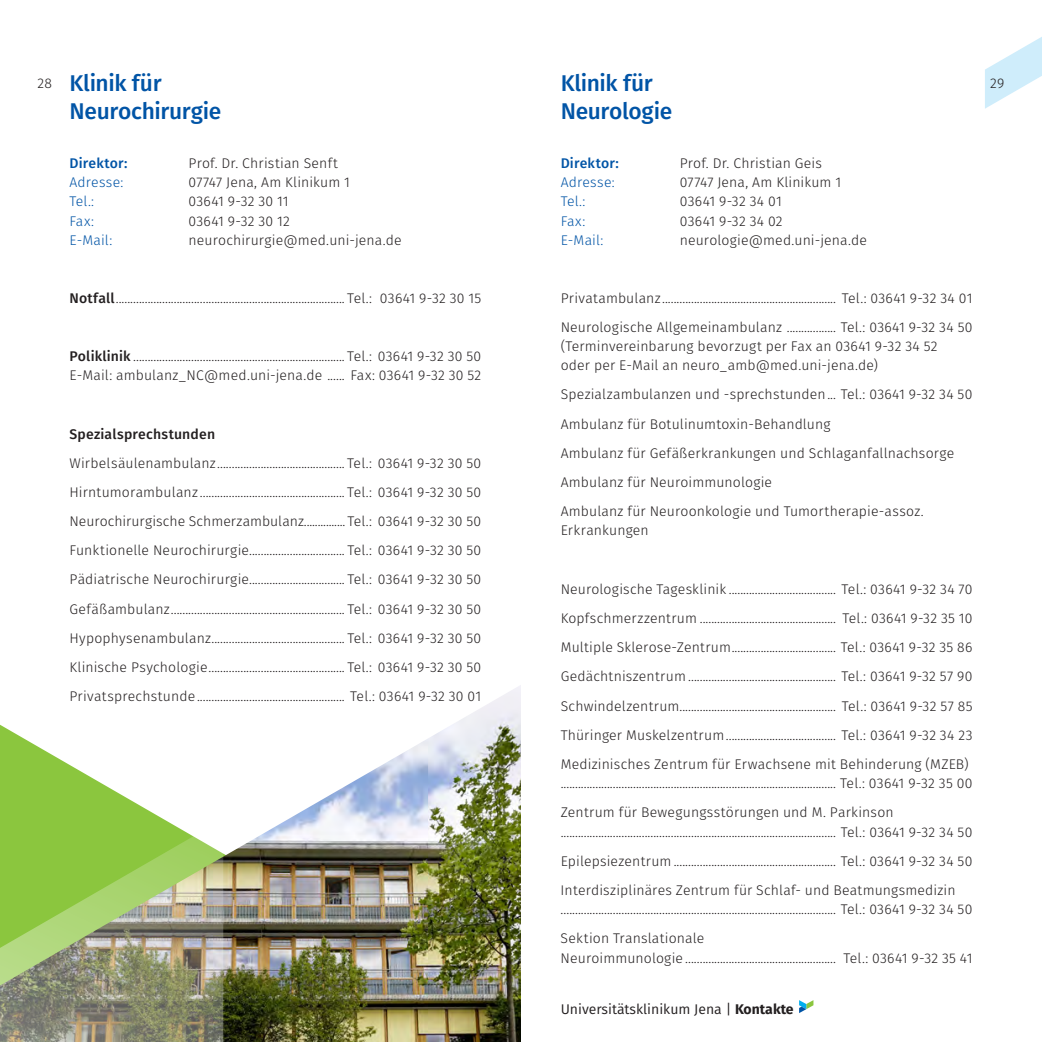
<style>
.page{position:relative;width:1042px;height:1042px;background:#fff}
.page>*{position:absolute;margin:0;border:0;box-sizing:border-box;transform-origin:0 0}
.t1{font:500 22.75px/28px "Fira Sans";letter-spacing:-.015em;color:#0154a6}
.t2{font:300 14px/29.2px "Fira Sans";letter-spacing:.01em;color:#231f20}
.t3{font:300 14px "Fira Sans";letter-spacing:.015em;color:#0154a6}
.t4{font:14px "Fira Sans";color:#231f20}
.t5{font:500 14px "Fira Sans";letter-spacing:.015em;color:#231f20}
.t6{font:500 14px "Fira Sans";letter-spacing:.015em;color:#0154a6}
.s1{font-weight:500}
.s2{font-weight:700}
</style>
<div class="page">
<img style="left:0;top:685px;width:521px;height:357px">
<img style="left:0;top:819px;width:223px;height:223px">
<svg style="left:985px;top:37px;width:57px;height:72px"></svg>
<svg style="left:799px;top:1000px;width:14px;height:13px"></svg>
<h1 class="t1" style="left:69px;top:68px;width:154px">Klinik für<br>Neurochirurgie</h1>
<p class="t6" style="left:69px;top:152px;width:60px">Direktor:</p>
<p class="t2" style="left:189px;top:148px;width:151px">Prof. Dr. Christian Senft</p>
<p class="t3" style="left:69px;top:172px;width:56px">Adresse:</p>
<p class="t2" style="left:189px;top:167px;width:163px">07747 Jena, Am Klinikum 1</p>
<p class="t3" style="left:69px;top:191px;width:26px">Tel.:</p>
<p class="t2" style="left:189px;top:187px;width:102px">03641 9-32 30 11</p>
<p class="t3" style="left:69px;top:211px;width:26px">Fax:</p>
<p class="t2" style="left:189px;top:206px;width:103px">03641 9-32 30 12</p>
<p class="t3" style="left:69px;top:230px;width:44px">E-Mail:</p>
<p class="t2" style="left:189px;top:225px;width:215px">neurochirurgie@med.uni-jena.de</p>
<h1 class="t1" style="left:561px;top:68px;width:113px">Klinik für<br>Neurologie</h1>
<p class="t6" style="left:561px;top:152px;width:60px">Direktor:</p>
<p class="t2" style="left:680px;top:148px;width:144px">Prof. Dr. Christian Geis</p>
<p class="t3" style="left:561px;top:172px;width:56px">Adresse:</p>
<p class="t2" style="left:680px;top:167px;width:163px">07747 Jena, Am Klinikum 1</p>
<p class="t3" style="left:561px;top:191px;width:26px">Tel.:</p>
<p class="t2" style="left:680px;top:187px;width:104px">03641 9-32 34 01</p>
<p class="t3" style="left:561px;top:211px;width:26px">Fax:</p>
<p class="t2" style="left:680px;top:206px;width:104px">03641 9-32 34 02</p>
<p class="t3" style="left:561px;top:230px;width:44px">E-Mail:</p>
<p class="t2" style="left:680px;top:225px;width:189px">neurologie@med.uni-jena.de</p>
<p class="t2" style="left:37px;top:68px;width:16px">28</p>
<p class="t2" style="left:990px;top:68px;width:16px">29</p>
<p class="t2" style="left:69px;top:283px;width:50px"><span class="s1">Notfall</span>................................................................................</p>
<p class="t2" style="left:347px;top:283px;width:135px">Tel.: 03641 9-32 30 15</p>
<p class="t2" style="left:69px;top:341px;width:68px"><span class="s1">Poliklinik</span> ..........................................................................</p>
<p class="t2" style="left:347px;top:341px;width:135px">Tel.: 03641 9-32 30 50</p>
<p class="t2" style="left:69px;top:361px;width:261px">E-Mail: ambulanz_NC@med.uni-jena.de .......</p>
<p class="t2" style="left:350px;top:361px;width:132px">Fax: 03641 9-32 30 52</p>
<p class="t5" style="left:69px;top:422px;width:147px">Spezialsprechstunden</p>
<p class="t2" style="left:69px;top:448px;width:151px">Wirbelsäulenambulanz.............................................</p>
<p class="t2" style="left:347px;top:448px;width:135px">Tel.: 03641 9-32 30 50</p>
<p class="t2" style="left:69px;top:477px;width:133px">Hirntumorambulanz...................................................</p>
<p class="t2" style="left:347px;top:477px;width:135px">Tel.: 03641 9-32 30 50</p>
<p class="t2" style="left:69px;top:506px;width:238px">Neurochirurgische Schmerzambulanz................</p>
<p class="t2" style="left:347px;top:506px;width:135px">Tel.: 03641 9-32 30 50</p>
<p class="t2" style="left:69px;top:536px;width:184px">Funktionelle Neurochirurgie..................................</p>
<p class="t2" style="left:347px;top:536px;width:135px">Tel.: 03641 9-32 30 50</p>
<p class="t2" style="left:69px;top:565px;width:184px">Pädiatrische Neurochirurgie.................................</p>
<p class="t2" style="left:347px;top:565px;width:135px">Tel.: 03641 9-32 30 50</p>
<p class="t2" style="left:69px;top:594px;width:105px">Gefäßambulanz.............................................................</p>
<p class="t2" style="left:347px;top:594px;width:135px">Tel.: 03641 9-32 30 50</p>
<p class="t2" style="left:69px;top:623px;width:146px">Hypophysenambulanz...............................................</p>
<p class="t2" style="left:347px;top:623px;width:135px">Tel.: 03641 9-32 30 50</p>
<p class="t2" style="left:69px;top:652px;width:142px">Klinische Psychologie................................................</p>
<p class="t2" style="left:347px;top:652px;width:135px">Tel.: 03641 9-32 30 50</p>
<p class="t2" style="left:69px;top:681px;width:130px">Privatsprechstunde....................................................</p>
<p class="t2" style="left:350px;top:681px;width:132px">Tel.: 03641 9-32 30 01</p>
<p class="t2" style="left:561px;top:283px;width:103px">Privatambulanz.............................................................</p>
<p class="t2" style="left:842px;top:283px;width:132px">Tel.: 03641 9-32 34 01</p>
<p class="t2" style="left:561px;top:312px;width:229px">Neurologische Allgemeinambulanz ..................</p>
<p class="t2" style="left:561px;top:317px;width:413px;line-height:19.2px;text-indent:280px">Tel.: 03641 9-32 34 50 (Terminvereinbarung bevorzugt per Fax an 03641 9-32 34 52<br>oder per E-Mail an neuro_amb@med.uni-jena.de)</p>
<p class="t2" style="left:561px;top:380px;width:413px">Spezialzambulanzen und -sprechstunden.... Tel.: 03641 9-32 34 50<br>Ambulanz für Botulinumtoxin-Behandlung<br>Ambulanz für Gefäßerkrankungen und Schlaganfallnachsorge Ambulanz für Neuroimmunologie<br>Ambulanz für Neuroonkologie und Tumortherapie-assoz.</p>
<p class="t2" style="left:561px;top:516px;width:90px">Erkrankungen</p>
<p class="t2" style="left:561px;top:574px;width:170px">Neurologische Tagesklinik......................................</p>
<p class="t2" style="left:841px;top:574px;width:132px">Tel.: 03641 9-32 34 70</p>
<p class="t2" style="left:561px;top:603px;width:141px">Kopfschmerzzentrum................................................</p>
<p class="t2" style="left:842px;top:603px;width:132px">Tel.: 03641 9-32 35 10</p>
<p class="t2" style="left:561px;top:632px;width:175px">Multiple Sklerose-Zentrum.....................................</p>
<p class="t2" style="left:841px;top:632px;width:133px">Tel.: 03641 9-32 35 86</p>
<p class="t2" style="left:561px;top:662px;width:130px">Gedächtniszentrum....................................................</p>
<p class="t2" style="left:841px;top:662px;width:133px">Tel.: 03641 9-32 57 90</p>
<p class="t2" style="left:561px;top:691px;width:123px">Schwindelzentrum......................................................</p>
<p class="t2" style="left:842px;top:691px;width:132px">Tel.: 03641 9-32 57 85</p>
<p class="t2" style="left:561px;top:720px;width:168px">Thüringer Muskelzentrum.......................................</p>
<p class="t2" style="left:561px;top:720px;width:413px;text-align:right">Tel.: 03641 9-32 34 23<br>Medizinisches Zentrum für Erwachsene mit Behinderung (MZEB)</p>
<p class="t2" style="left:561px;top:768px;width:4px">...............................................................................................</p>
<p class="t2" style="left:561px;top:768px;width:413px;text-indent:280px">Tel.: 03641 9-32 35 00<br>Zentrum für Bewegungsstörungen und M. Parkinson</p>
<p class="t2" style="left:561px;top:817px;width:4px">...............................................................................................</p>
<p class="t2" style="left:840px;top:817px;width:133px">Tel.: 03641 9-32 34 50</p>
<p class="t2" style="left:561px;top:846px;width:114px">Epilepsiezentrum.........................................................</p>
<p class="t2" style="left:561px;top:846px;width:413px;text-indent:280px">Tel.: 03641 9-32 34 50<br>Interdisziplinäres Zentrum für Schlaf- und Beatmungsmedizin</p>
<p class="t2" style="left:561px;top:894px;width:4px">...............................................................................................</p>
<p class="t2" style="left:840px;top:894px;width:133px">Tel.: 03641 9-32 34 50</p>
<p class="t2" style="left:561px;top:929px;width:145px;line-height:19.2px">Sektion Translationale<br>Neuroimmunologie.....................................................</p>
<p class="t2" style="left:843px;top:943px;width:130px">Tel.: 03641 9-32 35 41</p>
<p class="t4" style="left:561px;top:998px;width:235px">Universitätsklinikum Jena | <span class="s2">Kontakte</span></p>
</div>
